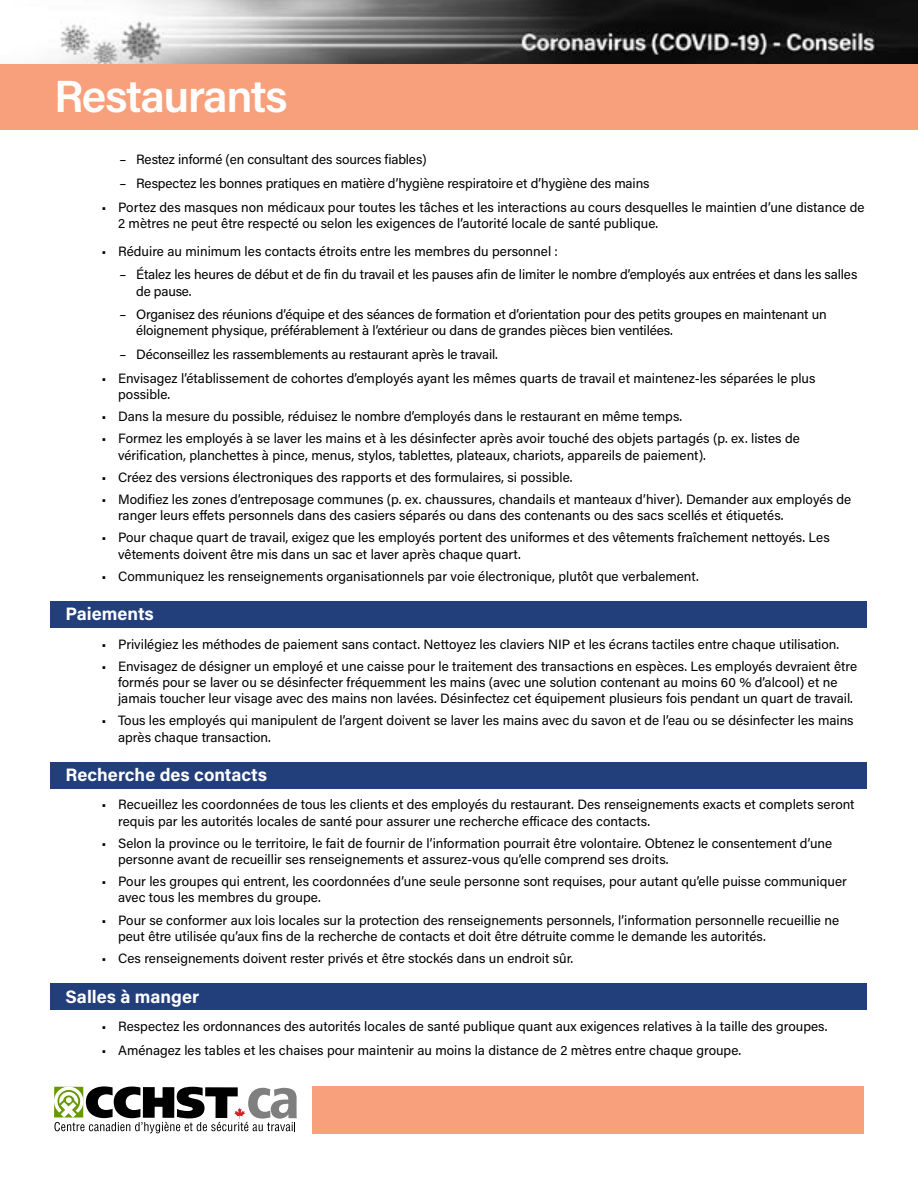
<style>
.page{position:relative;width:918px;height:1188px;background:#fff}
.page>*{position:absolute;margin:0;border:0;box-sizing:border-box;transform-origin:0 0}
.t1{font:600 45px "Acumin Pro";letter-spacing:-.035em;color:#fff}
.t2{font:700 18px "Acumin Pro";color:#fff}
.t3{font:13.5px/16.2px "Acumin Pro";color:#000}
</style>
<div class="page">
<div style="left:313px;top:1086px;width:551px;height:48px;background:#f8a07b"></div>
<img style="left:44px;top:0;width:874px;height:64px">
<div style="left:51px;top:601px;width:816px;height:27px;background:#223f7c"></div>
<div style="left:51px;top:762px;width:816px;height:27px;background:#223f7c"></div>
<div style="left:51px;top:983px;width:816px;height:27px;background:#223f7c"></div>
<svg style="left:54px;top:1086px;width:243px;height:47px"></svg>
<div style="left:0;top:64px;width:918px;height:65px;background:#f8a07b"></div>
<h1 class="t1" style="left:54px;top:65px;width:235px">Restaurants</h1>
<p class="t3" style="left:120px;top:151px;width:309px">– Restez informé (en consultant des sources fiables)</p>
<p class="t3" style="left:120px;top:175px;width:531px">– Respectez les bonnes pratiques en matière d’hygiène respiratoire et d’hygiène des mains</p>
<p class="t3" style="left:118px;top:198px;width:748px;text-indent:-16px">• Portez des masques non médicaux pour toutes les tâches et les interactions au cours desquelles le maintien d’une distance de<br>2 mètres ne peut être respecté ou selon les exigences de l’autorité locale de santé publique.</p>
<p class="t3" style="left:102px;top:242px;width:458px">• Réduire au minimum les contacts étroits entre les membres du personnel :</p>
<p class="t3" style="left:136px;top:266px;width:723px;text-indent:-16px">– Étalez les heures de début et de fin du travail et les pauses afin de limiter le nombre d’employés aux entrées et dans les salles de pause.</p>
<p class="t3" style="left:136px;top:306px;width:692px;text-indent:-16px">– Organisez des réunions d’équipe et des séances de formation et d’orientation pour des petits groupes en maintenant un éloignement physique, préférablement à l’extérieur ou dans de grandes pièces bien ventilées.</p>
<p class="t3" style="left:120px;top:346px;width:380px">– Déconseillez les rassemblements au restaurant après le travail.</p>
<p class="t3" style="left:118px;top:369px;width:699px;text-indent:-16px">• Envisagez l’établissement de cohortes d’employés ayant les mêmes quarts de travail et maintenez-les séparées le plus possible.</p>
<p class="t3" style="left:102px;top:408px;width:582px">• Dans la mesure du possible, réduisez le nombre d’employés dans le restaurant en même temps.</p>
<p class="t3" style="left:118px;top:430px;width:683px;text-indent:-16px">• Formez les employés à se laver les mains et à les désinfecter après avoir touché des objets partagés (p. ex. listes de vérification, planchettes à pince, menus, stylos, tablettes, plateaux, chariots, appareils de paiement).</p>
<p class="t3" style="left:102px;top:468px;width:473px">• Créez des versions électroniques des rapports et des formulaires, si possible.</p>
<p class="t3" style="left:118px;top:491px;width:735px;text-indent:-16px">• Modifiez les zones d’entreposage communes (p. ex. chaussures, chandails et manteaux d’hiver). Demander aux employés de ranger leurs effets personnels dans des casiers séparés ou dans des contenants ou des sacs scellés et étiquetés.</p>
<p class="t3" style="left:118px;top:529px;width:713px;text-indent:-16px">• Pour chaque quart de travail, exigez que les employés portent des uniformes et des vêtements fraîchement nettoyés. Les vêtements doivent être mis dans un sac et laver après chaque quart.</p>
<p class="t3" style="left:102px;top:567px;width:599px">• Communiquez les renseignements organisationnels par voie électronique, plutôt que verbalement.</p>
<h2 class="t2" style="left:66px;top:601px;width:90px">Paiements</h2>
<p class="t3" style="left:102px;top:635px;width:739px">• Privilégiez les méthodes de paiement sans contact. Nettoyez les claviers NIP et les écrans tactiles entre chaque utilisation.</p>
<p class="t3" style="left:118px;top:657px;width:740px;text-indent:-16px">• Envisagez de désigner un employé et une caisse pour le traitement des transactions en espèces. Les employés devraient être formés pour se laver ou se désinfecter fréquemment les mains (avec une solution contenant au moins 60 % d’alcool) et ne jamais toucher leur visage avec des mains non lavées. Désinfectez cet équipement plusieurs fois pendant un quart de travail.</p>
<p class="t3" style="left:118px;top:712px;width:737px;text-indent:-16px">• Tous les employés qui manipulent de l’argent doivent se laver les mains avec du savon et de l’eau ou se désinfecter les mains après chaque transaction.</p>
<h2 class="t2" style="left:66px;top:762px;width:203px">Recherche des contacts</h2>
<p class="t3" style="left:118px;top:796px;width:738px;text-indent:-16px">• Recueillez les coordonnées de tous les clients et des employés du restaurant. Des renseignements exacts et complets seront requis par les autorités locales de santé pour assurer une recherche efficace des contacts.</p>
<p class="t3" style="left:118px;top:834px;width:716px;text-indent:-16px">• Selon la province ou le territoire, le fait de fournir de l’information pourrait être volontaire. Obtenez le consentement d’une personne avant de recueillir ses renseignements et assurez-vous qu’elle comprend ses droits.</p>
<p class="t3" style="left:118px;top:873px;width:730px;text-indent:-16px">• Pour les groupes qui entrent, les coordonnées d’une seule personne sont requises, pour autant qu’elle puisse communiquer avec tous les membres du groupe.</p>
<p class="t3" style="left:118px;top:911px;width:723px;text-indent:-16px">• Pour se conformer aux lois locales sur la protection des renseignements personnels, l’information personnelle recueillie ne peut être utilisée qu’aux fins de la recherche de contacts et doit être détruite comme le demande les autorités.</p>
<p class="t3" style="left:102px;top:950px;width:473px">• Ces renseignements doivent rester privés et être stockés dans un endroit sûr.</p>
<h2 class="t2" style="left:66px;top:984px;width:135px">Salles à manger</h2>
<p class="t3" style="left:102px;top:1017px;width:727px">• Respectez les ordonnances des autorités locales de santé publique quant aux exigences relatives à la taille des groupes.</p>
<p class="t3" style="left:102px;top:1041px;width:641px">• Aménagez les tables et les chaises pour maintenir au moins la distance de 2 mètres entre chaque groupe.</p>
</div>
